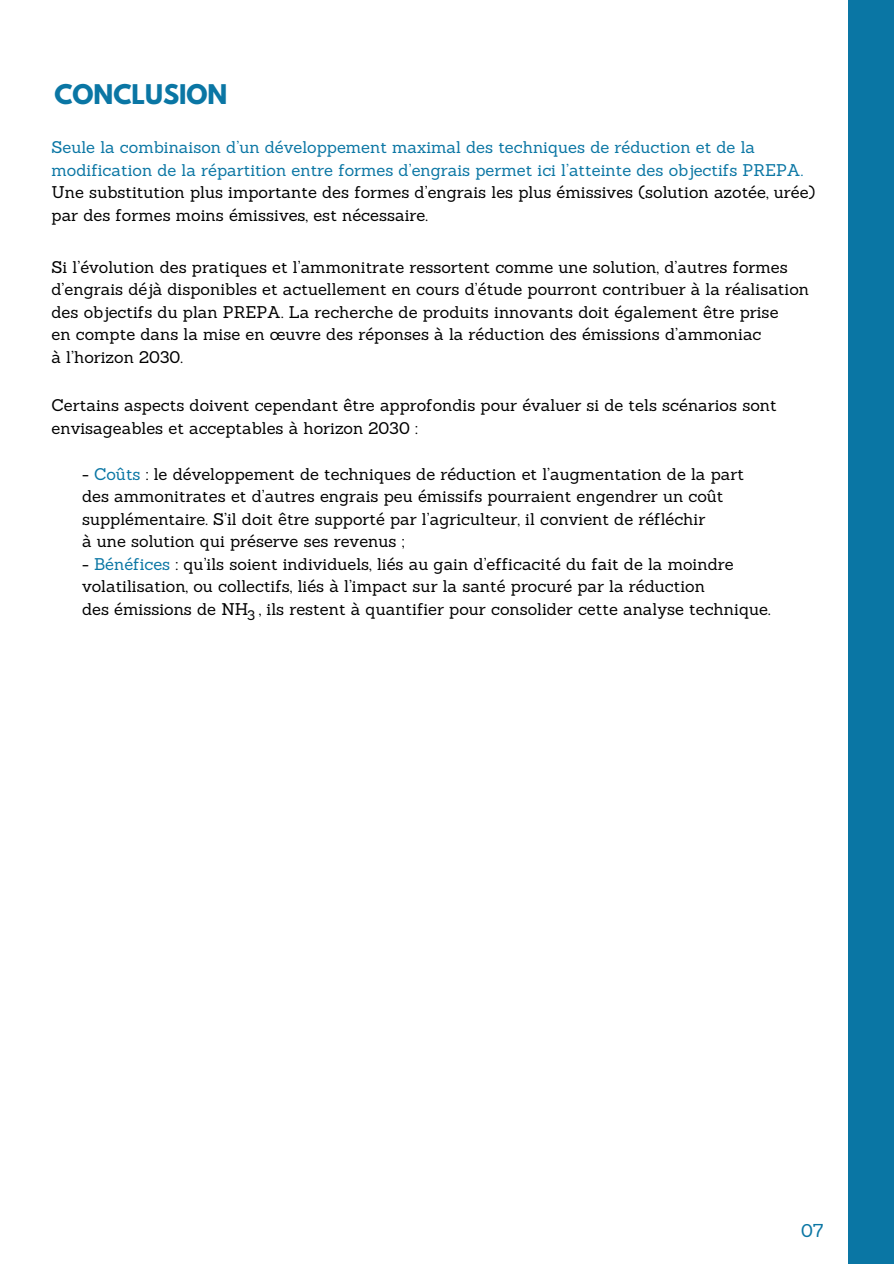
<style>
.page{position:relative;width:894px;height:1264px;background:#fff}
.page>*{position:absolute;margin:0;border:0;box-sizing:border-box;transform-origin:0 0}
.t1{font:700 24px "League Spartan";color:#0a76a4}
.t2{font:18px "Sanchez";color:#0a76a4}
.t3{font:16.5px/22.5px "Sanchez";color:#000}
.t4{font:16.5px/22.5px "Sanchez";color:#0a76a4}
.t5{font:13.5px "Sanchez";color:#000}
.s1{color:#0a76a4}
</style>
<div class="page">
<div style="left:848px;top:0;width:45px;height:1263px;background:#0a76a4"></div>
<h1 class="t1" style="left:54px;top:82px;width:174px">CONCLUSION</h1>
<p class="t4" style="left:52px;top:136px;width:753px">Seule la combinaison d’un développement maximal des techniques de réduction et de la modification de la répartition entre formes d’engrais permet ici l’atteinte des objectifs PREPA.</p>
<p class="t3" style="left:52px;top:181px;width:765px">Une substitution plus importante des formes d’engrais les plus émissives (solution azotée, urée) par des formes moins émissives, est nécessaire.</p>
<p class="t3" style="left:52px;top:255px;width:758px">Si l’évolution des pratiques et l’ammonitrate ressortent comme une solution, d’autres formes d’engrais déjà disponibles et actuellement en cours d’étude pourront contribuer à la réalisation des objectifs du plan PREPA. La recherche de produits innovants doit également être prise<br>en compte dans la mise en œuvre des réponses à la réduction des émissions d’ammoniac<br>à l’horizon 2030.</p>
<p class="t3" style="left:52px;top:394px;width:726px">Certains aspects doivent cependant être approfondis pour évaluer si de tels scénarios sont envisageables et acceptables à horizon 2030 :</p>
<p class="t3" style="left:82px;top:462px;width:663px">- <span class="s1">Coûts</span> : le développement de techniques de réduction et l’augmentation de la part des ammonitrates et d’autres engrais peu émissifs pourraient engendrer un coût supplémentaire. S’il doit être supporté par l’agriculteur, il convient de réfléchir<br>à une solution qui préserve ses revenus ;</p>
<p class="t3" style="left:82px;top:552px;width:689px">- <span class="s1">Bénéfices</span> : qu’ils soient individuels, liés au gain d’efficacité du fait de la moindre volatilisation, ou collectifs, liés à l’impact sur la santé procuré par la réduction<br>des émissions de NH , ils restent à quantifier pour consolider cette analyse technique.</p>
<p class="t5" style="left:247px;top:606px;width:9px">3</p>
<p class="t2" style="left:800px;top:1218px;width:24px">07</p>
</div>
